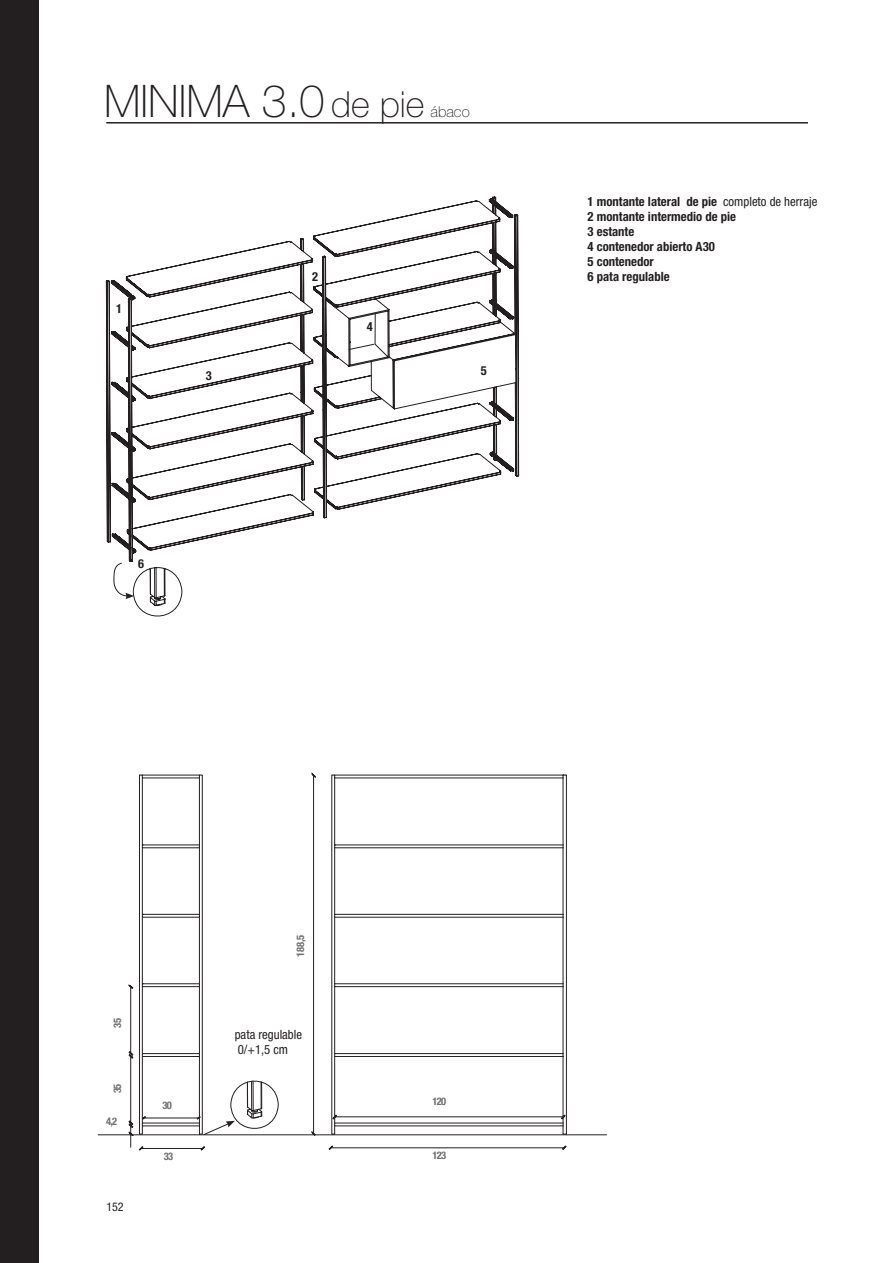
<style>
.page{position:relative;width:893px;height:1263px;background:#fff}
.page>*{position:absolute;margin:0;border:0;box-sizing:border-box;transform-origin:0 0}
.t1{font:100 45px "Helvetica Neue LT Std";color:#231f20}
.t2{font:100 36px "Helvetica Neue LT Std";color:#231f20}
.t3{font:100 15px "Helvetica Neue LT Std";color:#231f20}
.t4{font:700 condensed 12.75px/15px "Helvetica Neue LT Std";color:#231f20}
.t5{font:condensed 12.75px/15px "Helvetica Neue LT Std";color:#231f20}
.t6{font:700 condensed 12.45px "Helvetica Neue LT Std";color:#231f20}
.t7{font:700 condensed 12.3px "Helvetica Neue LT Std";color:#231f20}
.t8{font:condensed 12px "Helvetica Neue LT Std";color:#231f20}
.t9{font:700 condensed 10.5px "Helvetica Neue LT Std";letter-spacing:-.075em;color:#6d6e70}
.s1{font-weight:400}
</style>
<div class="page">
<hr style="left:106px;top:122px;width:702px;height:2px;background:#231f20">
<div style="left:0;top:0;width:38px;height:1263px;background:#231f20"></div>
<svg style="left:106px;top:196px;width:413px;height:421px"></svg>
<svg style="left:114px;top:563px;width:20px;height:36px"></svg>
<hr style="left:375px;top:314px;width:1px;height:30px;background:#231f20">
<svg style="left:348px;top:344px;width:26px;height:6px"></svg>
<hr style="left:98px;top:1134px;width:509px;height:1px;background:#231f20">
<div style="left:142px;top:914px;width:58px;height:4px;border:1px solid #231f20"></div>
<div style="left:142px;top:983px;width:58px;height:4px;border:1px solid #231f20"></div>
<div style="left:142px;top:1053px;width:58px;height:4px;border:1px solid #231f20"></div>
<hr style="left:142px;top:778px;width:1px;height:67px;background:#231f20">
<hr style="left:142px;top:848px;width:1px;height:66px;background:#231f20">
<hr style="left:142px;top:917px;width:1px;height:67px;background:#231f20">
<hr style="left:142px;top:987px;width:1px;height:67px;background:#231f20">
<hr style="left:142px;top:1056px;width:1px;height:67px;background:#231f20">
<div style="left:139px;top:775px;width:1px;height:359px;border:1px solid #231f20"></div>
<div style="left:199px;top:775px;width:4px;height:359px;border:1px solid #231f20"></div>
<hr style="left:199px;top:1056px;width:1px;height:67px;background:#231f20">
<hr style="left:199px;top:987px;width:1px;height:67px;background:#231f20">
<hr style="left:199px;top:917px;width:1px;height:67px;background:#231f20">
<hr style="left:199px;top:848px;width:1px;height:66px;background:#231f20">
<hr style="left:199px;top:778px;width:1px;height:67px;background:#231f20">
<hr style="left:334px;top:778px;width:1px;height:67px;background:#231f20">
<hr style="left:334px;top:848px;width:1px;height:66px;background:#231f20">
<hr style="left:334px;top:917px;width:1px;height:67px;background:#231f20">
<hr style="left:334px;top:987px;width:1px;height:67px;background:#231f20">
<hr style="left:334px;top:1056px;width:1px;height:67px;background:#231f20">
<svg style="left:334px;top:914px;width:230px;height:4px"></svg>
<svg style="left:334px;top:983px;width:230px;height:4px"></svg>
<svg style="left:334px;top:1053px;width:230px;height:4px"></svg>
<svg style="left:334px;top:844px;width:230px;height:4px"></svg>
<div style="left:565px;top:775px;width:2px;height:359px;border:1px solid #231f20"></div>
<hr style="left:563px;top:778px;width:1px;height:67px;background:#231f20">
<hr style="left:563px;top:848px;width:1px;height:66px;background:#231f20">
<hr style="left:563px;top:917px;width:1px;height:67px;background:#231f20">
<hr style="left:563px;top:987px;width:1px;height:67px;background:#231f20">
<hr style="left:563px;top:1056px;width:1px;height:67px;background:#231f20">
<svg style="left:332px;top:774px;width:234px;height:5px"></svg>
<hr style="left:313px;top:775px;width:1px;height:359px;background:#231f20">
<svg style="left:311px;top:772px;width:5px;height:6px"></svg>
<hr style="left:130px;top:1056px;width:1px;height:67px;background:#231f20">
<hr style="left:130px;top:986px;width:1px;height:68px;background:#231f20">
<svg style="left:128px;top:1049px;width:12px;height:12px"></svg>
<svg style="left:128px;top:984px;width:6px;height:5px"></svg>
<hr style="left:141px;top:1148px;width:62px;height:1px;background:#231f20">
<svg style="left:200px;top:1146px;width:5px;height:5px"></svg>
<svg style="left:311px;top:1108px;width:259px;height:42px"></svg>
<hr style="left:144px;top:1118px;width:55px;height:1px;background:#231f20">
<svg style="left:122px;top:1116px;width:24px;height:35px"></svg>
<svg style="left:190px;top:1073px;width:88px;height:63px"></svg>
<h1 class="t1" style="left:104px;top:85px;width:222px">MINIMA 3.0</h1>
<h2 class="t2" style="left:331px;top:91px;width:95px">de pie</h2>
<p class="t3" style="left:431px;top:106px;width:41px">ábaco</p>
<p class="t6" style="left:116px;top:304px;width:7px">1</p>
<p class="t6" style="left:206px;top:372px;width:7px">3</p>
<p class="t6" style="left:312px;top:272px;width:7px">2</p>
<p class="t6" style="left:367px;top:322px;width:7px">4</p>
<p class="t6" style="left:481px;top:366px;width:7px">5</p>
<p class="t7" style="left:138px;top:559px;width:7px">6</p>
<p class="t4" style="left:587px;top:195px;width:231px">1 montante lateral de pie <span class="s1">completo de herraje<br></span>2 montante intermedio de pie<br>3 estante<br>4 contenedor abierto A30<br>5 contenedor<br>6 pata regulable</p>
<p class="t9" style="left:114px;top:1028px;width:11px;rotate:-90deg">35</p>
<p class="t9" style="left:114px;top:1093px;width:11px;rotate:-90deg">35</p>
<p class="t9" style="left:106px;top:1118px;width:13px">4,2</p>
<p class="t8" style="left:106px;top:1202px;width:19px">152</p>
<p class="t9" style="left:163px;top:1101px;width:11px">30</p>
<p class="t9" style="left:164px;top:1152px;width:11px">33</p>
<p class="t9" style="left:297px;top:957px;width:24px;rotate:-90deg">188,5</p>
<p class="t5" style="left:235px;top:1028px;width:69px">pata regulable<br>0/+1,5 cm</p>
<p class="t9" style="left:433px;top:1097px;width:15px">120</p>
<p class="t9" style="left:433px;top:1152px;width:15px">123</p>
</div>
